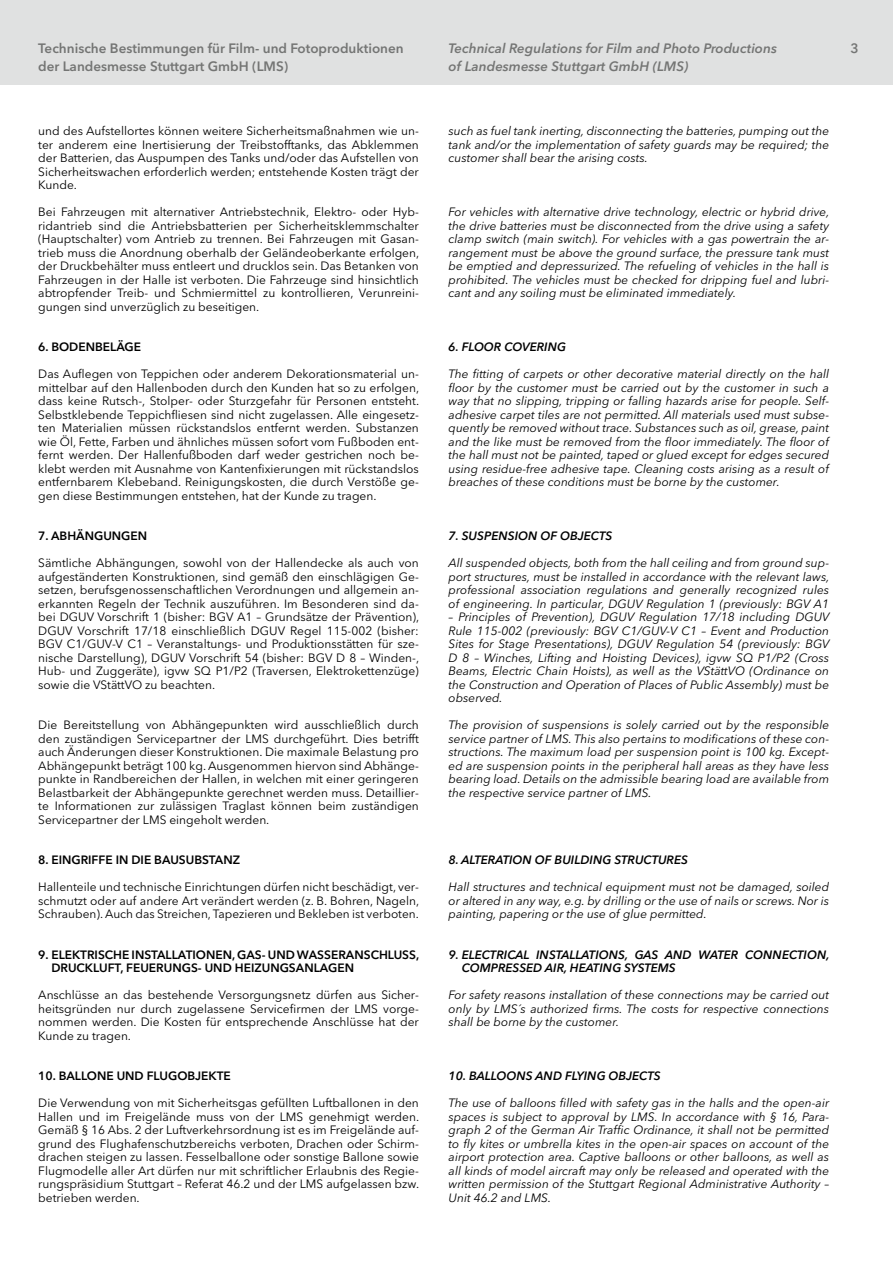
<style>
.page{position:relative;width:893px;height:1263px;background:#fff}
.page>*{position:absolute;margin:0;border:0;box-sizing:border-box;transform-origin:0 0}
.t1{font:600 13.5px/18px "Avenir Next LT Pro";color:#747574}
.t2{font:italic 600 13.5px "Avenir Next LT Pro";color:#747574}
.t3{font:12px/13.5px "Avenir Next LT Pro";color:#000;text-align:justify}
.t4{font:italic 12px/13.5px "Avenir Next LT Pro";color:#000;text-align:justify}
.t5{font:italic 600 12px/13.5px "Avenir Next LT Pro";color:#000}
.t6{font:600 12px/13.5px "Avenir Next LT Pro";color:#000}
</style>
<div class="page">
<div style="left:0;top:0;width:893px;height:85px;background:#e0e1e1"></div>
<p class="t1" style="left:38px;top:39px;width:367px">Technische Bestimmungen für Film- und Fotoproduktionen der Landesmesse Stuttgart GmbH (LMS)</p>
<p class="t2" style="left:449px;top:40px;width:330px">Technical Regulations for Film and Photo Productions</p>
<p class="t2" style="left:449px;top:58px;width:241px">of Landesmesse Stuttgart GmbH (LMS)</p>
<p class="t1" style="left:850px;top:39px;width:10px">3</p>
<p class="t3" style="left:38px;top:124px;width:382px">und des Aufstellortes können weitere Sicherheitsmaßnahmen wie un&shy;ter anderem eine Inertisierung der Treibstofftanks, das Abklemmen der Batterien, das Auspumpen des Tanks und/oder das Aufstellen von Sicherheitswachen erforderlich werden; entstehende Kosten trägt der Kunde.</p>
<p class="t3" style="left:38px;top:205px;width:382px">Bei Fahrzeugen mit alternativer Antriebstechnik, Elektro- oder Hyb&shy;ridantrieb sind die Antriebsbatterien per Sicherheitsklemmschalter (Hauptschalter) vom Antrieb zu trennen. Bei Fahrzeugen mit Gasan&shy;trieb muss die Anordnung oberhalb der Geländeoberkante erfolgen, der Druckbehälter muss entleert und drucklos sein. Das Betanken von Fahrzeugen in der Halle ist verboten. Die Fahrzeuge sind hinsichtlich abtropfender Treib- und Schmiermittel zu kontrollieren, Verunreini&shy;gungen sind unverzüglich zu beseitigen.</p>
<p class="t6" style="left:38px;top:340px;width:104px">6. BODENBELÄGE</p>
<p class="t3" style="left:38px;top:367px;width:382px">Das Auflegen von Teppichen oder anderem Dekorationsmaterial un&shy;mittelbar auf den Hallenboden durch den Kunden hat so zu erfolgen, dass keine Rutsch-, Stolper- oder Sturzgefahr für Personen entsteht.<br>Selbstklebende Teppichfliesen sind nicht zugelassen. Alle eingesetz&shy;ten Materialien müssen rückstandslos entfernt werden. Substanzen wie Öl, Fette, Farben und ähnliches müssen sofort vom Fußboden ent&shy;fernt werden. Der Hallenfußboden darf weder gestrichen noch be&shy;klebt werden mit Ausnahme von Kantenfixierungen mit rückstandslos entfernbarem Klebeband. Reinigungskosten, die durch Verstöße ge&shy;gen diese Bestimmungen entstehen, hat der Kunde zu tragen.</p>
<p class="t6" style="left:38px;top:529px;width:110px">7. ABHÄNGUNGEN</p>
<p class="t3" style="left:38px;top:556px;width:382px">Sämtliche Abhängungen, sowohl von der Hallendecke als auch von aufgeständerten Konstruktionen, sind gemäß den einschlägigen Ge&shy;setzen, berufsgenossenschaftlichen Verordnungen und allgemein an&shy;erkannten Regeln der Technik auszuführen. Im Besonderen sind da&shy;bei DGUV Vorschrift 1 (bisher: BGV A1 – Grundsätze der Prävention), DGUV Vorschrift 17/18 einschließlich DGUV Regel 115-002 (bisher:<br>BGV C1/GUV-V C1 – Veranstaltungs- und Produktionsstätten für sze&shy;nische Darstellung), DGUV Vorschrift 54 (bisher: BGV D 8 – Winden-, Hub- und Zuggeräte), igvw SQ P1/P2 (Traversen, Elektrokettenzüge) sowie die VStättVO zu beachten.</p>
<p class="t3" style="left:38px;top:718px;width:382px">Die Bereitstellung von Abhängepunkten wird ausschließlich durch den zuständigen Servicepartner der LMS durchgeführt. Dies betrifft auch Änderungen dieser Konstruktionen. Die maximale Belastung pro Abhängepunkt beträgt 100 kg. Ausgenommen hiervon sind Abhänge&shy;punkte in Randbereichen der Hallen, in welchen mit einer geringeren Belastbarkeit der Abhängepunkte gerechnet werden muss. Detaillier&shy;te Informationen zur zulässigen Traglast können beim zuständigen Servicepartner der LMS eingeholt werden.</p>
<p class="t6" style="left:38px;top:853px;width:203px">8. EINGRIFFE IN DIE BAUSUBSTANZ</p>
<p class="t3" style="left:38px;top:880px;width:382px">Hallenteile und technische Einrichtungen dürfen nicht beschädigt, ver&shy;schmutzt oder auf andere Art verändert werden (z. B. Bohren, Nageln, Schrauben). Auch das Streichen, Tapezieren und Bekleben ist verboten.</p>
<p class="t6" style="left:51px;top:948px;width:369px;text-indent:-13px">9. ELEKTRISCHE INSTALLATIONEN, GAS- UND WASSERANSCHLUSS,<br>DRUCKLUFT, FEUERUNGS- UND HEIZUNGSANLAGEN</p>
<p class="t3" style="left:38px;top:988px;width:382px">Anschlüsse an das bestehende Versorgungsnetz dürfen aus Sicher&shy;heitsgründen nur durch zugelassene Servicefirmen der LMS vorge&shy;nommen werden. Die Kosten für entsprechende Anschlüsse hat der Kunde zu tragen.</p>
<p class="t6" style="left:38px;top:1069px;width:194px">10. BALLONE UND FLUGOBJEKTE</p>
<p class="t3" style="left:38px;top:1096px;width:382px">Die Verwendung von mit Sicherheitsgas gefüllten Luftballonen in den Hallen und im Freigelände muss von der LMS genehmigt werden.<br>Gemäß § 16 Abs. 2 der Luftverkehrsordnung ist es im Freigelände auf&shy;grund des Flughafenschutzbereichs verboten, Drachen oder Schirm&shy;drachen steigen zu lassen. Fesselballone oder sonstige Ballone sowie Flugmodelle aller Art dürfen nur mit schriftlicher Erlaubnis des Regie&shy;rungspräsidium Stuttgart – Referat 46.2 und der LMS aufgelassen bzw. betrieben werden.</p>
<p class="t4" style="left:449px;top:124px;width:382px">such as fuel tank inerting, disconnecting the batteries, pumping out the tank and/or the implementation of safety guards may be required; the customer shall bear the arising costs.</p>
<p class="t4" style="left:449px;top:205px;width:382px">For vehicles with alternative drive technology, electric or hybrid drive, the drive batteries must be disconnected from the drive using a safety clamp switch (main switch). For vehicles with a gas powertrain the ar&shy;rangement must be above the ground surface, the pressure tank must be emptied and depressurized. The refueling of vehicles in the hall is prohibited. The vehicles must be checked for dripping fuel and lubri&shy;cant and any soiling must be eliminated immediately.</p>
<p class="t5" style="left:449px;top:340px;width:119px">6. FLOOR COVERING</p>
<p class="t4" style="left:449px;top:367px;width:382px">The fitting of carpets or other decorative material directly on the hall floor by the customer must be carried out by the customer in such a way that no slipping, tripping or falling hazards arise for people. Self&shy;adhesive carpet tiles are not permitted. All materials used must subse&shy;quently be removed without trace. Substances such as oil, grease, paint and the like must be removed from the floor immediately. The floor of the hall must not be painted, taped or glued except for edges secured using residue-free adhesive tape. Cleaning costs arising as a result of breaches of these conditions must be borne by the customer.</p>
<p class="t5" style="left:449px;top:529px;width:165px">7. SUSPENSION OF OBJECTS</p>
<p class="t4" style="left:449px;top:556px;width:382px">All suspended objects, both from the hall ceiling and from ground sup&shy;port structures, must be installed in accordance with the relevant laws, professional association regulations and generally recognized rules of engineering. In particular, DGUV Regulation 1 (previously: BGV A1</p>
<p class="t4" style="left:449px;top:610px;width:382px">– Principles of Prevention), DGUV Regulation 17/18 including DGUV Rule 115-002 (previously: BGV C1/GUV-V C1 – Event and Production Sites for Stage Presentations), DGUV Regulation 54 (previously: BGV D 8 – Winches, Lifting and Hoisting Devices), igvw SQ P1/P2 (Cross Beams, Electric Chain Hoists), as well as the VStättVO (Ordinance on the Construction and Operation of Places of Public Assembly) must be observed.</p>
<p class="t4" style="left:449px;top:718px;width:382px">The provision of suspensions is solely carried out by the responsible service partner of LMS. This also pertains to modifications of these con&shy;structions. The maximum load per suspension point is 100 kg. Except&shy;ed are suspension points in the peripheral hall areas as they have less bearing load. Details on the admissible bearing load are available from the respective service partner of LMS.</p>
<p class="t5" style="left:449px;top:853px;width:241px">8. ALTERATION OF BUILDING STRUCTURES</p>
<p class="t4" style="left:449px;top:880px;width:382px">Hall structures and technical equipment must not be damaged, soiled or altered in any way, e.g. by drilling or the use of nails or screws. Nor is painting, papering or the use of glue permitted.</p>
<p class="t5" style="left:462px;top:948px;width:369px;text-indent:-13px">9. ELECTRICAL INSTALLATIONS, GAS AND WATER CONNECTION,<br>COMPRESSED AIR, HEATING SYSTEMS</p>
<p class="t4" style="left:449px;top:988px;width:382px">For safety reasons installation of these connections may be carried out only by LMS´s authorized firms. The costs for respective connections shall be borne by the customer.</p>
<p class="t5" style="left:449px;top:1069px;width:214px">10. BALLOONS AND FLYING OBJECTS</p>
<p class="t4" style="left:449px;top:1096px;width:382px">The use of balloons filled with safety gas in the halls and the open-air spaces is subject to approval by LMS. In accordance with § 16, Para&shy;graph 2 of the German Air Traffic Ordinance, it shall not be permitted to fly kites or umbrella kites in the open-air spaces on account of the airport protection area. Captive balloons or other balloons, as well as all kinds of model aircraft may only be released and operated with the written permission of the Stuttgart Regional Administrative Authority – Unit 46.2 and LMS.</p>
</div>
